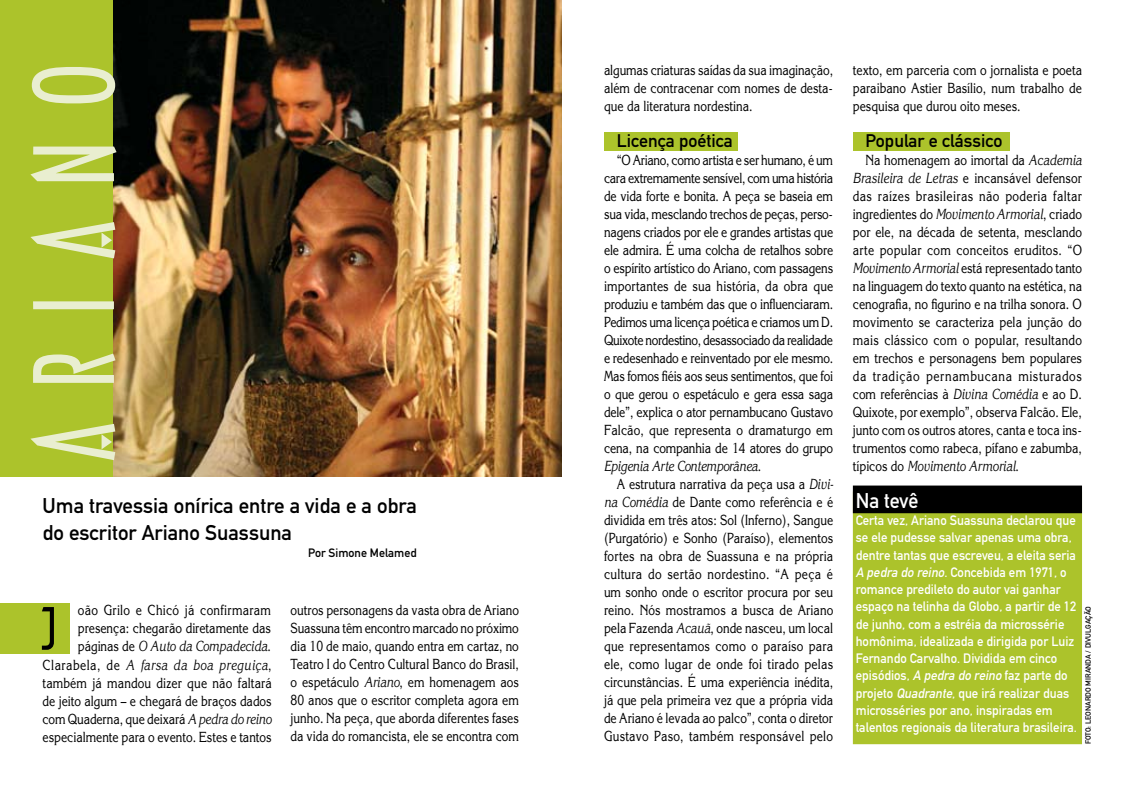
<style>
.page{position:relative;width:1123px;height:808px;background:#fff}
.page>*{position:absolute;margin:0;border:0;box-sizing:border-box;transform-origin:0 0}
.t1{font:105px "Arquitectura";letter-spacing:.335em;color:#e9eed0}
.t2{font:55.5px "Arquitectura";color:#000}
.t3{font:21px/27px "DIN Mittelschrift";color:#000}
.t4{font:21px "DIN Mittelschrift";color:#fff;scale:.95 1}
.t5{font:18px "DIN Mittelschrift";color:#000}
.t6{font:14.25px/18px "Korinna";color:#000;text-align:justify;scale:.8 1}
.t7{font:13.5px/17.2px "DIN Mittelschrift";color:#fff;scale:.95 1}
.t8{font:12px "DIN Mittelschrift";color:#000}
.t9{font:7.5px "DIN Mittelschrift";color:#000}
.s1{font-style:italic}
</style>
<div class="page">
<div style="left:0;top:603px;width:70px;height:51px;background:#acc32b"></div>
<div style="left:0;top:0;width:128px;height:476px;background:#acc32b"></div>
<img style="left:113px;top:0;width:448px;height:476px">
<div style="left:853px;top:492px;width:228px;height:251px;background:#acc32b"></div>
<div style="left:853px;top:491px;width:229px;height:253px;border:2px solid #acc32b"></div>
<div style="left:853px;top:486px;width:228px;height:26px;background:#000"></div>
<div style="left:853px;top:485px;width:229px;height:28px;border:2px solid #000"></div>
<div style="left:604px;top:133px;width:134px;height:18px;background:#acc32b"></div>
<div style="left:853px;top:133px;width:156px;height:18px;background:#acc32b"></div>
<h1 class="t1" style="left:9px;top:461px;width:399px;rotate:-90deg">ARIANO</h1>
<h3 class="t3" style="left:43px;top:492px;width:376px">Uma travessia onírica entre a vida e a obra do escritor Ariano Suassuna</h3>
<p class="t8" style="left:308px;top:545px;width:110px">Por Simone Melamed</p>
<p class="t6" style="left:78px;top:601px;width:243px">oão Grilo e Chicó já confirmaram presença: chegarão diretamente das</p>
<h2 class="t2" style="left:41px;top:594px;width:18px">J</h2>
<p class="t6" style="left:43px;top:637px;width:288px;text-indent:35px">páginas de <span class="s1">O Auto da Compadecida</span>.<br>Clarabela, de <span class="s1">A farsa da boa preguiça</span>, também já mandou dizer que não faltará de jeito algum – e chegará de braços dados com Quaderna, que deixará <span class="s1">A pedra do reino </span>especialmente para o evento. Estes e tantos</p>
<p class="t6" style="left:291px;top:601px;width:287px">outros personagens da vasta obra de Ariano Suassuna têm encontro marcado no próximo dia 10 de maio, quando entra em cartaz, no Teatro I do Centro Cultural Banco do Brasil, o espetáculo <span class="s1">Ariano</span>, em homenagem aos 80 anos que o escritor completa agora em junho. Na peça, que aborda diferentes fases da vida do romancista, ele se encontra com</p>
<p class="t6" style="left:604px;top:61px;width:288px">algumas criaturas saídas da sua imaginação, além de contracenar com nomes de desta&shy;que da literatura nordestina.</p>
<p class="t5" style="left:617px;top:130px;width:117px">Licença poética</p>
<p class="t6" style="left:604px;top:151px;width:288px;text-indent:13px">“O Ariano, como artista e ser humano, é um cara extremamente sensível, com uma história de vida forte e bonita. A peça se baseia em sua vida, mesclando trechos de peças, perso&shy;nagens criados por ele e grandes artistas que ele admira. É uma colcha de retalhos sobre o espírito artístico do Ariano, com passagens importantes de sua história, da obra que produziu e também das que o influenciaram.<br>Pedimos uma licença poética e criamos um D.<br>Quixote nordestino, desassociado da realidade e redesenhado e reinventado por ele mesmo.<br>Mas fomos fiéis aos seus sentimentos, que foi o que gerou o espetáculo e gera essa saga dele”, explica o ator pernambucano Gustavo Falcão, que representa o dramaturgo em cena, na companhia de 14 atores do grupo <span class="s1">Epigenia Arte Contemporânea</span>.</p>
<p class="t6" style="left:604px;top:475px;width:288px;text-indent:13px">A estrutura narrativa da peça usa a <span class="s1">Divi&shy;na Comédia</span> de Dante como referência e é dividida em três atos: Sol (Inferno), Sangue (Purgatório) e Sonho (Paraíso), elementos fortes na obra de Suassuna e na própria cultura do sertão nordestino. “A peça é um sonho onde o escritor procura por seu reino. Nós mostramos a busca de Ariano pela Fazenda <span class="s1">Acauã</span>, onde nasceu, um local que representamos como o paraíso para ele, como lugar de onde foi tirado pelas circunstâncias. É uma experiência inédita, já que pela primeira vez que a própria vida de Ariano é levada ao palco”, conta o diretor Gustavo Paso, também responsável pelo</p>
<p class="t6" style="left:853px;top:61px;width:288px">texto, em parceria com o jornalista e poeta paraibano Astier Basílio, num trabalho de pesquisa que durou oito meses.</p>
<p class="t5" style="left:865px;top:130px;width:138px">Popular e clássico</p>
<p class="t6" style="left:853px;top:151px;width:288px;text-indent:13px">Na homenagem ao imortal da <span class="s1">Academia Brasileira de Letras</span> e incansável defensor das raízes brasileiras não poderia faltar ingredientes do <span class="s1">Movimento Armorial</span>, criado por ele, na década de setenta, mesclando arte popular com conceitos eruditos. “O <span class="s1">Movimento Armorial</span> está representado tanto na linguagem do texto quanto na estética, na cenografia, no figurino e na trilha sonora. O movimento se caracteriza pela junção do mais clássico com o popular, resultando em trechos e personagens bem populares da tradição pernambucana misturados com referências à <span class="s1">Divina Comédia</span> e ao D.<br>Quixote, por exemplo”, observa Falcão. Ele, junto com os outros atores, canta e toca ins&shy;trumentos como rabeca, pífano e zabumba, típicos do <span class="s1">Movimento Armorial</span>.</p>
<h3 class="t4" style="left:855px;top:488px;width:67px">Na tevê</h3>
<p class="t7" style="left:855px;top:512px;width:234px">Certa vez, Ariano Suassuna declarou que se ele pudesse salvar apenas uma obra, dentre tantas que escreveu, a eleita seria <span class="s1">A pedra do reino</span>. Concebida em 1971, o romance predileto do autor vai ganhar espaço na telinha da Globo, a partir de 12 de junho, com a estréia da microssérie homônima, idealizada e dirigida por Luiz Fernando Carvalho. Dividida em cinco episódios, <span class="s1">A pedra do reino</span> faz parte do projeto <span class="s1">Quadrante</span>, que irá realizar duas microsséries por ano, inspiradas em talentos regionais da literatura brasileira.</p>
<p class="t9" style="left:1083px;top:744px;width:139px;rotate:-90deg">foto: LEONARDO MIRANDA / divulgação</p>
</div>
